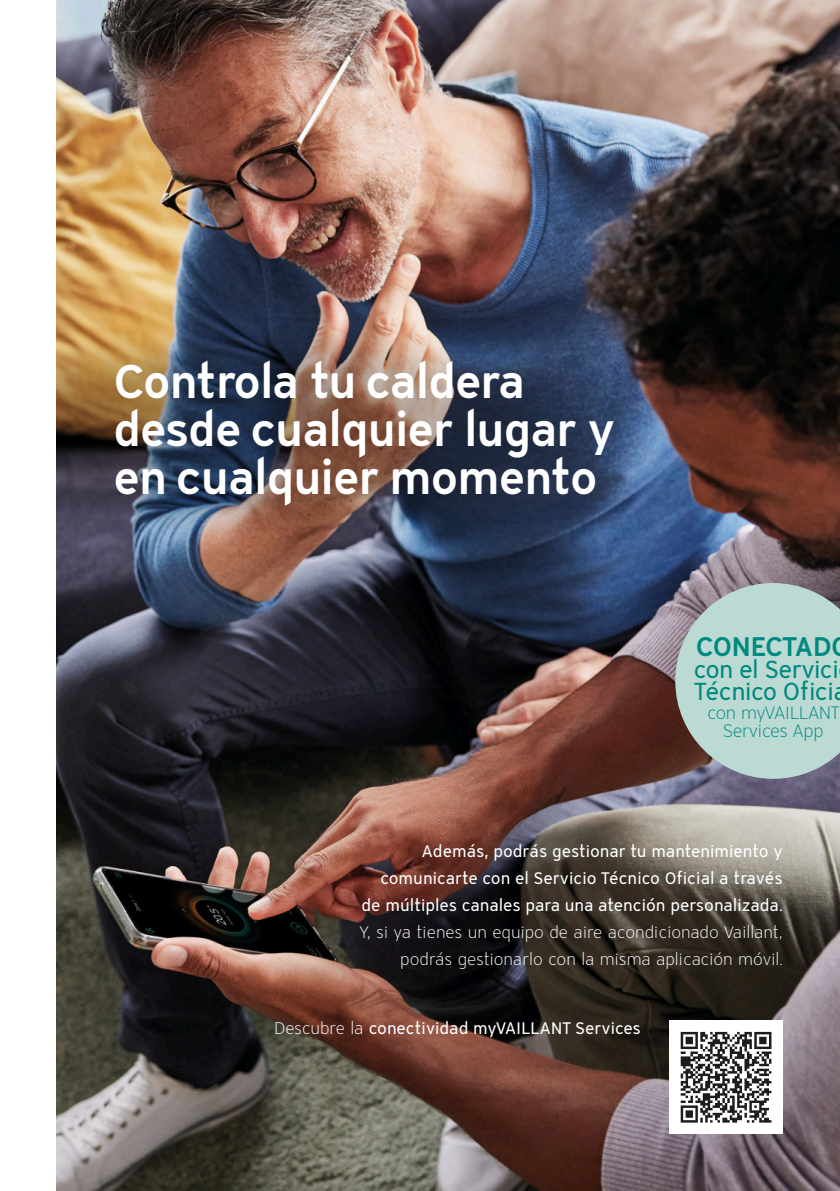
<style>
.page{position:relative;width:840px;height:1191px;background:#fff}
.page>*{position:absolute;margin:0;border:0;box-sizing:border-box;transform-origin:0 0}
.t1{font:600 48px/48px "Vaillant 14";letter-spacing:-.02em;color:#fff}
.t2{font:600 27.4px "Vaillant 14";letter-spacing:-.05em;color:#00897e}
.t3{font:25px/22.2px "Vaillant 14";letter-spacing:-.025em;color:#00897e}
.t4{font:300 18.2px/18.2px "Vaillant 14";letter-spacing:-.04em;color:#00897e;text-align:center}
.t5{font:17px/27px "Vaillant 14";letter-spacing:-.005em;color:#fff;text-align:right}
.t6{font:300 17px/27px "Vaillant 14";color:#fff;text-align:right}
.s1{font-weight:300}
</style>
<div class="page">
<img style="left:57px;top:0;width:782px;height:1191px">
<img style="left:57px;top:256px;width:711px;height:352px">
<div style="left:669px;top:1020px;width:113px;height:114px;background:#fff"></div>
<svg style="left:680px;top:1032px;width:91px;height:91px"></svg>
<svg style="left:675px;top:583px;width:165px;height:196px;background:#b0c6c3"></svg>
<h1 class="t1" style="left:113px;top:361px;width:503px">Controla tu caldera desde cualquier lugar y en cualquier momento</h1>
<h2 class="t2" style="left:696px;top:634px;width:137px">CONECTAD</h2>
<h3 class="t3" style="left:693px;top:660px;width:147px">con el Servici<br>Técnico Ofici</h3>
<p class="t4" style="left:707px;top:705px;width:133px">con myVAILLANT<br>Services App</p>
<p class="t5" style="left:361px;top:839px;width:423px">Además, podrás gestionar tu mantenimiento y comunicarte con el Servicio Técnico Oficial a través de múltiples canales para una atención personalizada.</p>
<p class="t6" style="left:359px;top:920px;width:425px">Y, si ya tienes un equipo de aire acondicionado Vaillant, podrás gestionarlo con la misma aplicación móvil.</p>
<p class="t5" style="left:274px;top:1016px;width:368px"><span class="s1">Descubre la</span> conectividad myVAILLANT Services</p>
</div>
